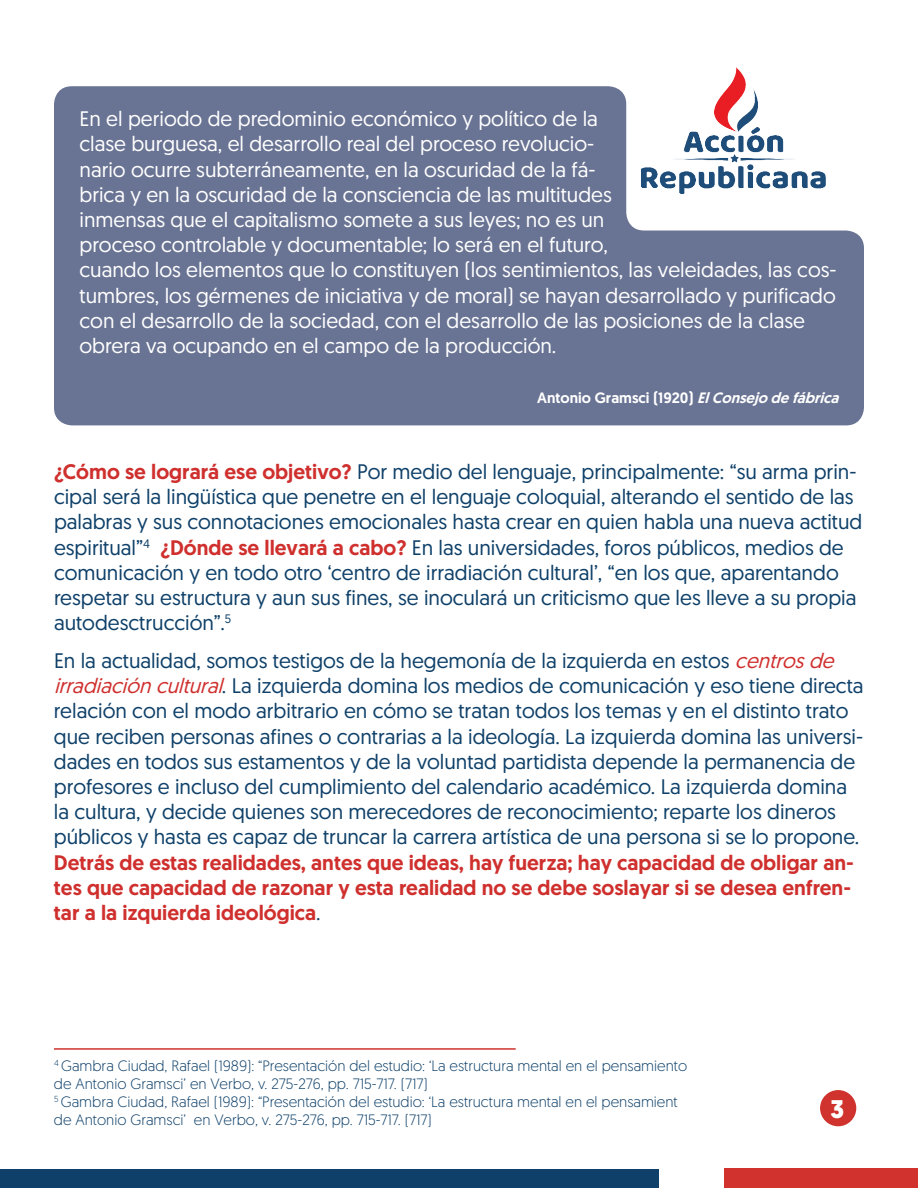
<style>
.page{position:relative;width:918px;height:1188px;background:#fff}
.page>*{position:absolute;margin:0;border:0;box-sizing:border-box;transform-origin:0 0}
.t1{font:700 25.5px "Geomanist";color:#fff}
.t2{font:21px/25.2px "Geomanist";color:#0e4069}
.t3{font:21px/25.2px "Geomanist";color:#fff}
.t4{font:500 21px/25.2px "Geomanist";color:#cf302e}
.t5{font:300 15px/18px "Geomanist";color:#0e4069}
.t6{font:500 15px "Geomanist";color:#fff}
.s1{font-style:italic}
.s2{font-weight:500;color:#cf302e}
.s3{font-style:italic;color:#cf302e}
.s4{font-weight:400;color:#0e4069}
</style>
<div class="page">
<div style="left:54px;top:86px;width:810px;height:339px;background:#697393"></div>
<div style="left:820px;top:1090px;width:36px;height:36px;background:#d0322e;border-radius:50%"></div>
<div style="left:0;top:1169px;width:918px;height:19px;background:#0e4069"></div>
<div style="left:660px;top:1168px;width:258px;height:20px;background:#fff"></div>
<div style="left:724px;top:1168px;width:194px;height:20px;background:#d1322e"></div>
<img style="left:628px;top:67px;width:222px;height:130px">
<hr style="left:54px;top:1048px;width:462px;height:2px;background:#d0322e">
<p class="t3" style="left:80px;top:106px;width:759px">En el periodo de predominio económico y político de la<br>clase burguesa, el desarrollo real del proceso revolucio-<br>nario ocurre subterráneamente, en la oscuridad de la fá-<br>brica y en la oscuridad de la consciencia de las multitudes<br>inmensas que el capitalismo somete a sus leyes; no es un<br>proceso controlable y documentable; lo será en el futuro,<br>cuando los elementos que lo constituyen (los sentimientos, las veleidades, las cos&shy;tumbres, los gérmenes de iniciativa y de moral) se hayan desarrollado y purificado con el desarrollo de la sociedad, con el desarrollo de las posiciones de la clase obrera va ocupando en el campo de la producción.</p>
<p class="t6" style="left:537px;top:388px;width:308px">Antonio Gramsci (1920) <span class="s1">ElConsejodefábrica</span></p>
<p class="t2" style="left:54px;top:458px;width:810px"><span class="s2">¿Cómo se logrará ese objetivo?</span> Por medio del lenguaje, principalmente: “su arma prin&shy;cipal será la lingüística que penetre en el lenguaje coloquial, alterando el sentido de las palabras y sus connotaciones emocionales hasta crear en quien habla una nueva actitud espiritual”<sup>4</sup> <span class="s2">¿Dónde se llevará a cabo?</span> En las universidades, foros públicos, medios de comunicación y en todo otro ‘centro de irradiación cultural’, “en los que, aparentando respetar su estructura y aun sus fines, se inoculará un criticismo que les lleve a su propia autodesctrucción”.<sup>5</sup></p>
<p class="t2" style="left:54px;top:647px;width:811px">En la actualidad, somos testigos de la hegemonía de la izquierda en estos <span class="s3">centrosde irradiacióncultural</span>. La izquierda domina los medios de comunicación y eso tiene directa relación con el modo arbitrario en cómo se tratan todos los temas y en el distinto trato que reciben personas afines o contrarias a la ideología. La izquierda domina las universi&shy;dades en todos sus estamentos y de la voluntad partidista depende la permanencia de profesores e incluso del cumplimiento del calendario académico. La izquierda domina la cultura, y decide quienes son merecedores de reconocimiento; reparte los dineros públicos y hasta es capaz de truncar la carrera artística de una persona si se lo propone.</p>
<p class="t4" style="left:54px;top:850px;width:801px">Detrás de estas realidades, antes que ideas, hay fuerza; hay capacidad de obligar an&shy;tes que capacidad de razonar y esta realidad no se debe soslayar si se desea enfren&shy;tar a la izquierda ideológica<span class="s4">.</span></p>
<p class="t5" style="left:54px;top:1056px;width:635px"><sup>4</sup> Gambra Ciudad, Rafael (1989): “Presentación del estudio: ‘La estructura mental en el pensamiento de Antonio Gramsci’ en Verbo, v. 275-276, pp. 715-717. (717)<br><sup>5</sup> Gambra Ciudad, Rafael (1989): “Presentación del estudio: ‘La estructura mental en el pensamient de Antonio Gramsci’ en Verbo, v. 275-276, pp. 715-717. (717)</p>
<p class="t1" style="left:830px;top:1092px;width:15px">3</p>
</div>
